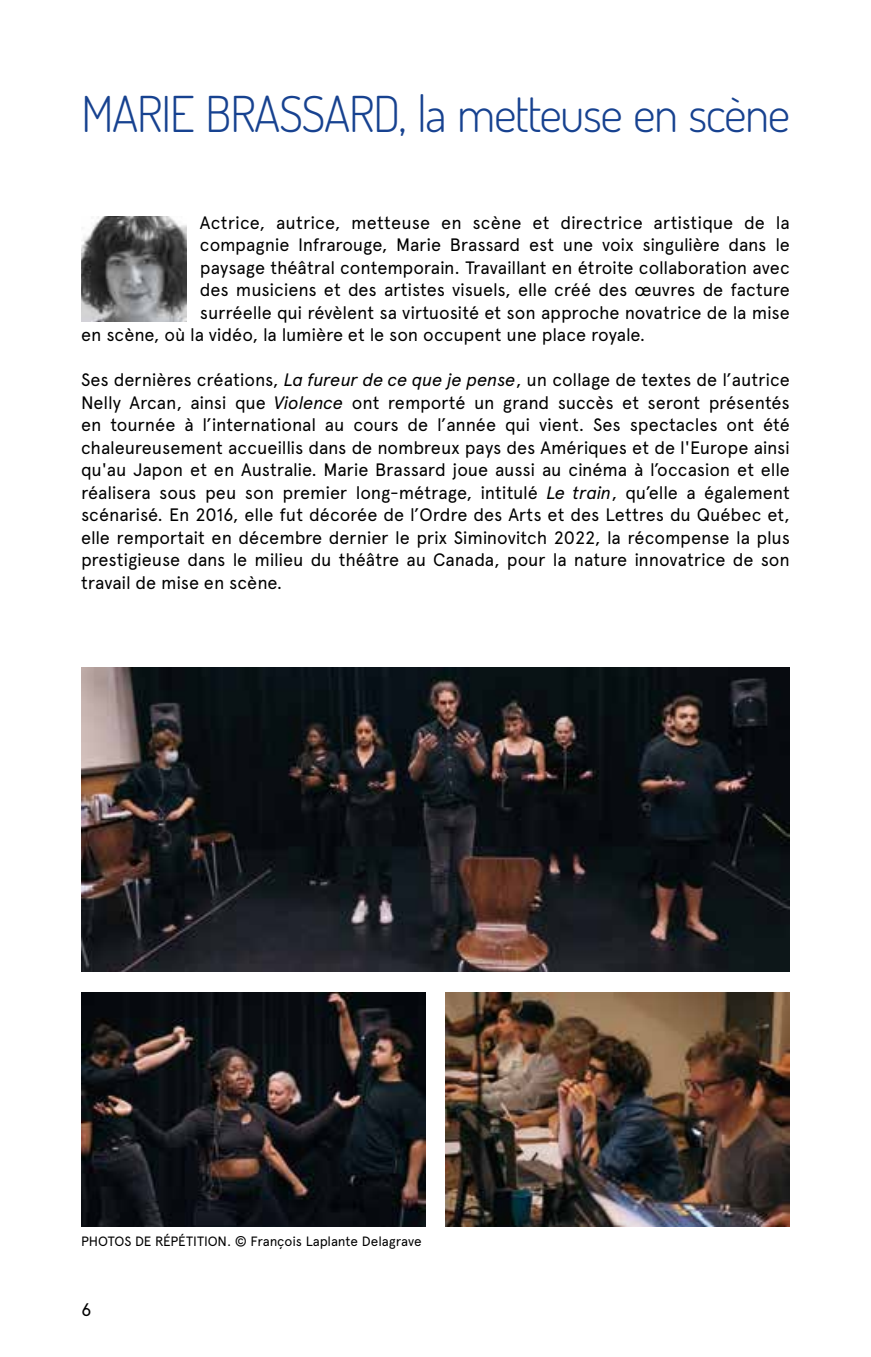
<style>
.page{position:relative;width:871px;height:1357px;background:#fff}
.page>*{position:absolute;margin:0;border:0;box-sizing:border-box;transform-origin:0 0}
.t1{font:300 49.5px "Dosis";letter-spacing:-.03em;color:#174290}
.t2{font:18px/22.5px "Apercu";letter-spacing:-.005em;color:#000;text-align:justify}
.t3{font:13.5px "Apercu";letter-spacing:-.01em;color:#000}
.s1{font-style:italic}
</style>
<div class="page">
<img style="left:81px;top:216px;width:105px;height:105px">
<img style="left:81px;top:667px;width:709px;height:305px">
<img style="left:81px;top:992px;width:344px;height:234px">
<img style="left:446px;top:992px;width:344px;height:234px">
<h1 class="t1" style="left:81px;top:80px;width:710px">MARIE BRASSARD, la metteuse en scène</h1>
<p class="t2" style="left:200px;top:211px;width:591px">Actrice, autrice, metteuse en scène et directrice artistique de la</p>
<p class="t2" style="left:200px;top:234px;width:591px">compagnie Infrarouge, Marie Brassard est une voix singulière dans le</p>
<p class="t2" style="left:200px;top:256px;width:591px">paysage théâtral contemporain. Travaillant en étroite collaboration avec</p>
<p class="t2" style="left:200px;top:279px;width:591px">des musiciens et des artistes visuels, elle créé des œuvres de facture</p>
<p class="t2" style="left:200px;top:301px;width:591px">surréelle qui révèlent sa virtuosité et son approche novatrice de la mise</p>
<p class="t2" style="left:81px;top:324px;width:566px">en scène, où la vidéo, la lumière et le son occupent une place royale.</p>
<p class="t2" style="left:81px;top:369px;width:710px">Ses dernières créations, <span class="s1">La fureur de ce que je pense</span>, un collage de textes de l’autrice Nelly Arcan, ainsi que <span class="s1">Violence</span> ont remporté un grand succès et seront présentés en tournée à l’international au cours de l’année qui vient. Ses spectacles ont été chaleureusement accueillis dans de nombreux pays des Amériques et de l'Europe ainsi qu'au Japon et en Australie. Marie Brassard joue aussi au cinéma à l’occasion et elle réalisera sous peu son premier long-métrage, intitulé <span class="s1">Le train</span>, qu’elle a également scénarisé. En 2016, elle fut décorée de l’Ordre des Arts et des Lettres du Québec et, elle remportait en décembre dernier le prix Siminovitch 2022, la récompense la plus prestigieuse dans le milieu du théâtre au Canada, pour la nature innovatrice de son travail de mise en scène.</p>
<p class="t3" style="left:81px;top:1233px;width:342px">PHOTOS DE RÉPÉTITION. © François Laplante Delagrave</p>
<p class="t2" style="left:81px;top:1298px;width:12px">6</p>
</div>
